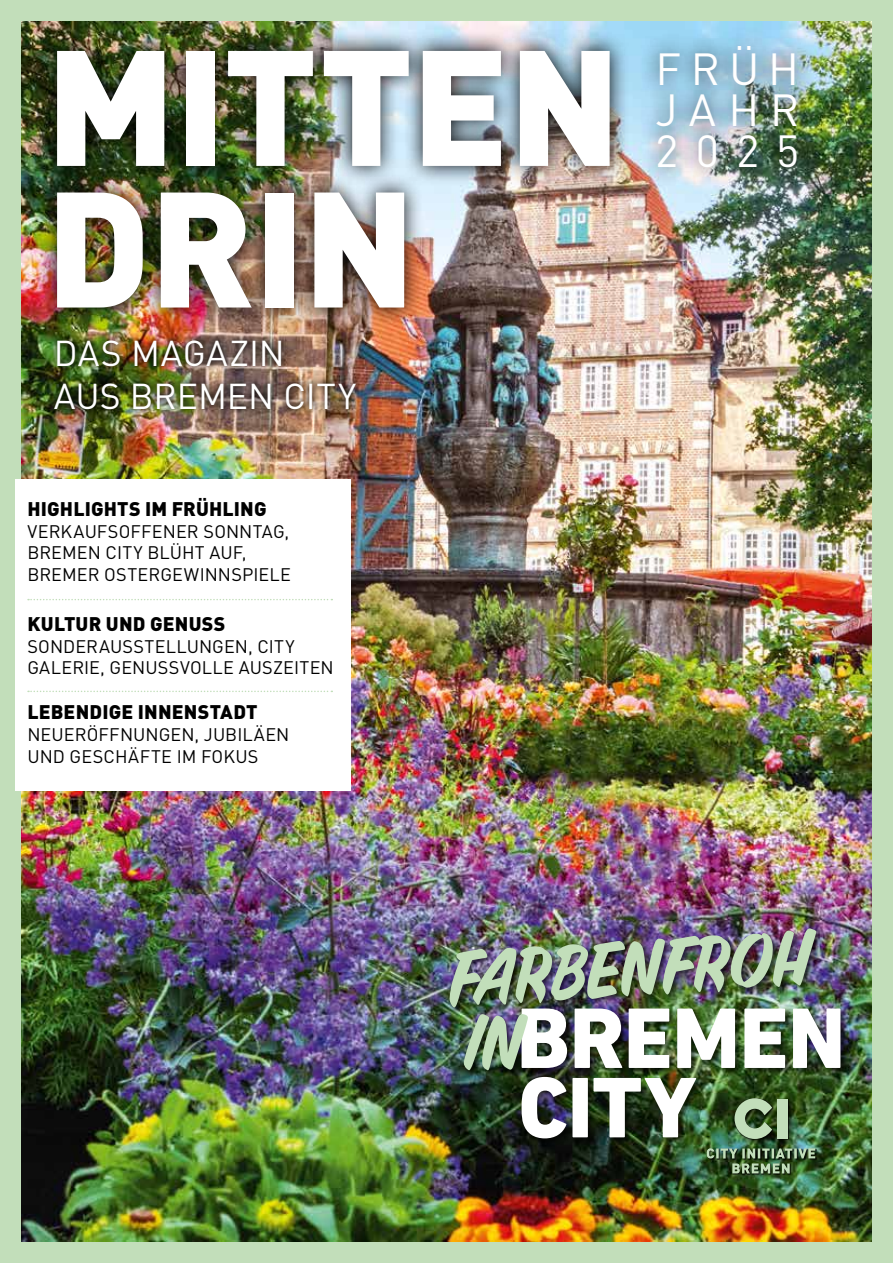
<style>
.page{position:relative;width:893px;height:1263px;background:#c2deba}
.page>*{position:absolute;margin:0;border:0;box-sizing:border-box;transform-origin:0 0}
.t1{font:900 161.55px/141.6px "DIN Pro";letter-spacing:-.01em;color:#fff}
.t2{font:73.35px "Inkston Casual";color:#c2deba}
.t3{font:44.4px/40.8px "DIN Pro";letter-spacing:.25em;color:#fff;text-align:justify}
.t4{font:35.55px/42.6px "DIN Pro";color:#fff}
.t5{font:900 19.5px "DIN Pro";letter-spacing:.01em;color:#000}
.t6{font:18px/21.6px "DIN Pro";letter-spacing:.005em;color:#000}
</style>
<div class="page">
<img style="left:21px;top:21px;width:851px;height:1221px">
<img style="left:37px;top:31px;width:593px;height:297px">
<img style="left:47px;top:333px;width:316px;height:83px">
<img style="left:639px;top:28px;width:177px;height:158px">
<div style="left:15px;top:480px;width:335px;height:311px;background:#fff"></div>
<svg style="left:28px;top:691px;width:304px;height:1px"></svg>
<svg style="left:28px;top:599px;width:304px;height:1px"></svg>
<div style="left:448px;top:927px;width:400px;height:254px;background:#000;opacity:.6"></div>
<img style="left:522px;top:1077px;width:174px;height:61px">
<div style="left:734px;top:1098px;width:40px;height:43px;background:#000;opacity:.75"></div>
<svg style="left:734px;top:1098px;width:38px;height:41px"></svg>
<div style="left:776px;top:1098px;width:13px;height:42px;background:#c2deba"></div>
<div style="left:732px;top:1163px;width:59px;height:12px;background:#000;opacity:.75"></div>
<div style="left:707px;top:1148px;width:110px;height:12px;background:#000;opacity:.75"></div>
<img style="left:707px;top:1148px;width:108px;height:25px">
<img style="left:463px;top:1008px;width:377px;height:62px">
<h1 class="t1" style="left:45px;top:30px;width:577px">MITTEN<br>DRIN</h1>
<h3 class="t4" style="left:54px;top:330px;width:304px">DAS MAGAZIN<br>AUS BREMEN CITY</h3>
<p class="t5" style="left:27px;top:496px;width:241px">HIGHLIGHTS IM FRÜHLING</p>
<p class="t6" style="left:27px;top:520px;width:265px">VERKAUFSOFFENER SONNTAG,<br>BREMEN CITY BLÜHT AUF,<br>BREMER OSTERGEWINNSPIELE</p>
<p class="t5" style="left:27px;top:611px;width:199px">KULTUR UND GENUSS</p>
<p class="t6" style="left:27px;top:635px;width:308px">SONDERAUSSTELLUNGEN, CITY<br>GALERIE, GENUSSVOLLE AUSZEITEN</p>
<p class="t5" style="left:27px;top:699px;width:232px">LEBENDIGE INNENSTADT</p>
<p class="t6" style="left:27px;top:723px;width:264px">NEUERÖFFNUNGEN, JUBILÄEN<br>UND GESCHÄFTE IM FOKUS</p>
<h3 class="t3" style="left:655px;top:47px;width:146px">FRÜH JAHR 2025</h3>
<h2 class="t2" style="left:446px;top:928px;width:363px;rotate:-4deg">FARBENFROH</h2>
</div>
